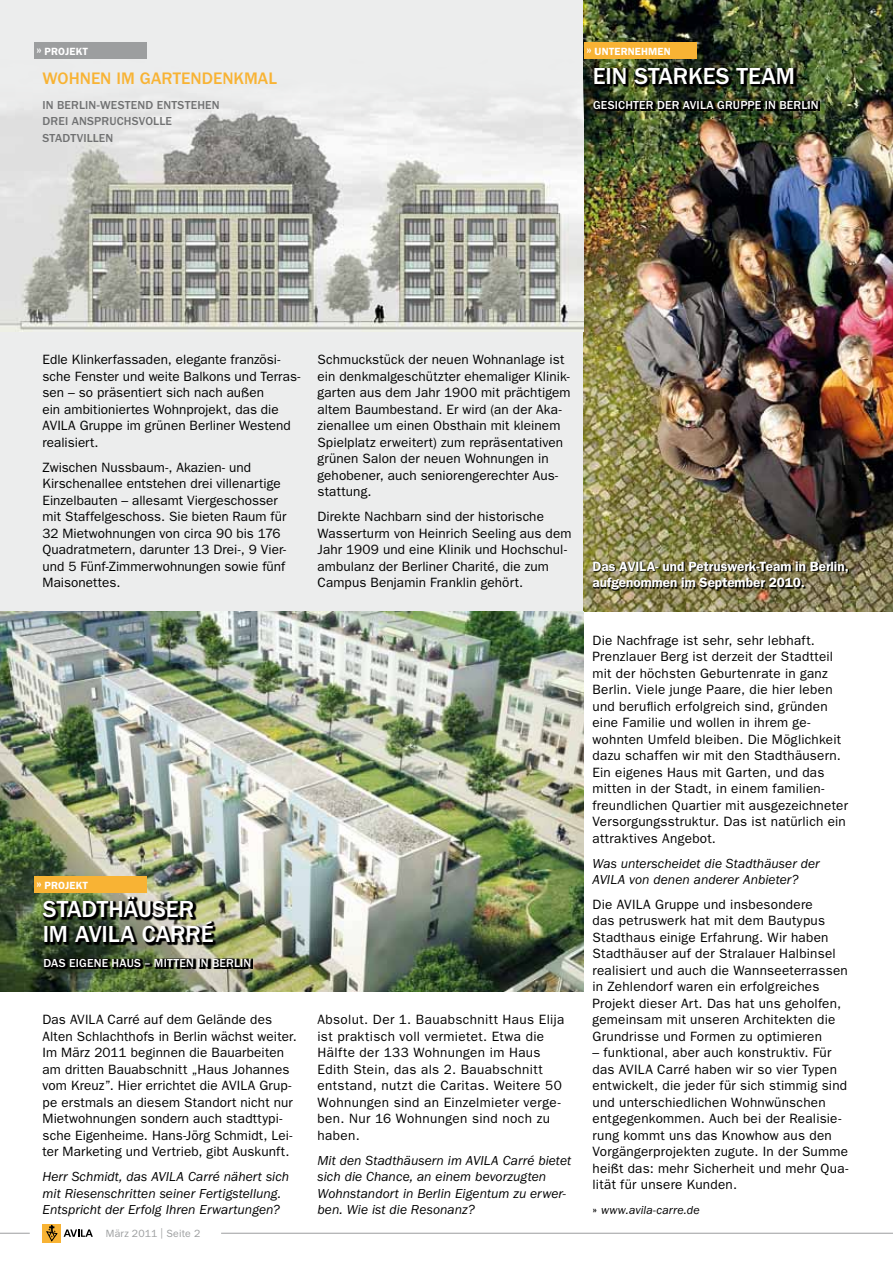
<style>
.page{position:relative;width:893px;height:1263px;background:#fff}
.page>*{position:absolute;margin:0;border:0;box-sizing:border-box;transform-origin:0 0}
.t1{font:500 24px/24.8px "ITC Franklin Gothic Std";color:#fff;text-align:right}
.t2{font:500 17.25px "ITC Franklin Gothic Std";color:#f8b334}
.t3{font:13.5px/16.5px "ITC Franklin Gothic Std";letter-spacing:.015em;color:#000}
.t4{font:italic 13.5px/16.5px "ITC Franklin Gothic Std";letter-spacing:.005em;color:#000}
.t5{font:600 13.5px/16.5px "ITC Franklin Gothic Std";color:#fff}
.t6{font:500 12px "ITC Franklin Gothic Std";letter-spacing:.015em;color:#fff}
.t7{font:500 12px "ITC Franklin Gothic Std";letter-spacing:.015em;color:#707172}
.t8{font:italic 12px "ITC Franklin Gothic Std";letter-spacing:.01em;color:#000}
.t9{font:600 10.5px "ITC Franklin Gothic Std";letter-spacing:.015em;color:#fff}
.t10{font:10.5px "ITC Franklin Gothic Std";letter-spacing:.015em;color:#9c9e9f}
.s1{font-size:15px}
.s2{font-weight:600;font-style:normal}
</style>
<div class="page">
<div style="left:0;top:0;width:584px;height:612px;background:#eceded"></div>
<img style="left:584px;top:0;width:309px;height:612px">
<img style="left:0;top:612px;width:584px;height:379px">
<img style="left:41px;top:895px;width:212px;height:73px">
<img style="left:592px;top:66px;width:228px;height:45px">
<div style="left:34px;top:876px;width:112px;height:16px;background:#f8b334"></div>
<div style="left:584px;top:43px;width:112px;height:16px;background:#f8b334"></div>
<img style="left:593px;top:561px;width:256px;height:30px">
<div style="left:43px;top:1224px;width:18px;height:18px;background:#f8b334"></div>
<svg style="left:47px;top:1225px;width:10px;height:16px"></svg>
<svg style="left:64px;top:1229px;width:29px;height:8px"></svg>
<hr style="left:0;top:1233px;width:30px;height:1px;background:#9c9e9f">
<hr style="left:221px;top:1233px;width:672px;height:1px;background:#9c9e9f">
<img style="left:0;top:0;width:584px;height:331px">
<div style="left:34px;top:43px;width:112px;height:16px;background:#9c9e9f"></div>
<p class="t9" style="left:36px;top:45px;width:54px"><span class="s1">»</span> PROJEKT</p>
<p class="t2" style="left:43px;top:68px;width:120px">WOHNEN IM GARTE</p>
<p class="t2" style="left:190px;top:68px;width:66px">NDENKMAL</p>
<p class="t7" style="left:43px;top:98px;width:29px">IN BERLI</p>
<p class="t7" style="left:89px;top:98px;width:30px">N-WESTE</p>
<p class="t7" style="left:138px;top:98px;width:42px">ND ENTSTEHE</p>
<p class="t7" style="left:212px;top:98px;width:9px">N</p>
<p class="t7" style="left:43px;top:114px;width:8px">DREI</p>
<p class="t7" style="left:72px;top:114px;width:24px">ANSPR</p>
<p class="t7" style="left:109px;top:114px;width:16px">UCHSV</p>
<p class="t7" style="left:145px;top:114px;width:15px">OLLE</p>
<p class="t7" style="left:43px;top:131px;width:15px">STADTVILLE</p>
<p class="t7" style="left:106px;top:131px;width:9px">N</p>
<p class="t9" style="left:586px;top:45px;width:86px"><span class="s1">»</span> UNTERNEHMEN</p>
<h1 class="t1" style="left:593px;top:64px;width:56px">EIN STAR</h1>
<h1 class="t1" style="left:688px;top:64px;width:76px">KES TEAM</h1>
<p class="t6" style="left:593px;top:98px;width:16px">GESICHTER</p>
<p class="t6" style="left:657px;top:98px;width:8px">DER</p>
<p class="t6" style="left:683px;top:98px;width:65px">AVILA GRUPPE</p>
<p class="t6" style="left:765px;top:98px;width:29px">IN BERLI</p>
<p class="t6" style="left:811px;top:98px;width:9px">N</p>
<p class="t3" style="left:43px;top:352px;width:259px">Edle Klinkerfassaden, elegante französi&shy;sche Fenster und weite Balkons und Terras&shy;sen – so präsentiert sich nach außen<br>ein ambitioniertes Wohnprojekt, das die AVILA Gruppe im grünen Berliner Westend realisiert.</p>
<p class="t3" style="left:43px;top:459px;width:245px">Zwischen Nussbaum-, Akazien- und Kirschenallee entstehen drei villenartige Einzelbauten – allesamt Viergeschosser mit Staffelgeschoss. Sie bieten Raum für 32 Mietwohnungen von circa 90 bis 176<br>Quadratmetern, darunter 13 Drei-, 9 Vier&shy;und 5 Fünf-Zimmerwohnungen sowie fünf Maisonettes.</p>
<p class="t3" style="left:317px;top:351px;width:255px">Schmuckstück der neuen Wohnanlage ist ein denkmalgeschützter ehemaliger Klinik&shy;garten aus dem Jahr 1900 mit prächtigem altem Baumbestand. Er wird (an der Aka&shy;zienallee um einen Obsthain mit kleinem Spielplatz erweitert) zum repräsentativen grünen Salon der neuen Wohnungen in gehobener, auch seniorengerechter Aus&shy;stattung.</p>
<p class="t3" style="left:317px;top:508px;width:256px">Direkte Nachbarn sind der historische Wasserturm von Heinrich Seeling aus dem Jahr 1909 und eine Klinik und Hochschul&shy;ambulanz der Berliner Charité, die zum Campus Benjamin Franklin gehört.</p>
<p class="t9" style="left:36px;top:879px;width:54px"><span class="s1">»</span> PROJEKT</p>
<h1 class="t1" style="left:43px;top:897px;width:129px">ÄUSER<br>IM AVILA CARR</h1>
<h1 class="t1" style="left:43px;top:897px;width:28px">STADTH</h1>
<h1 class="t1" style="left:201px;top:922px;width:14px">É</h1>
<p class="t6" style="left:43px;top:956px;width:33px">DAS EIGE</p>
<p class="t6" style="left:94px;top:956px;width:68px">NE HAUS – MITTE</p>
<p class="t6" style="left:186px;top:956px;width:40px">N IN BERLI</p>
<p class="t6" style="left:244px;top:956px;width:9px">N</p>
<p class="t3" style="left:43px;top:1012px;width:256px">Das AVILA Carré auf dem Gelände des Alten Schlachthofs in Berlin wächst weiter.<br>Im März 2011 beginnen die Bauarbeiten am dritten Bauabschnitt „Haus Johannes vom Kreuz”. Hier errichtet die AVILA Grup&shy;pe erstmals an diesem Standort nicht nur Mietwohnungen sondern auch stadttypi&shy;sche Eigenheime. Hans-Jörg Schmidt, Lei&shy;ter Marketing und Vertrieb, gibt Auskunft.</p>
<p class="t4" style="left:43px;top:1168px;width:248px">Herr Schmidt, das AVILA Carré nähert sich mit Riesenschritten seiner Fertigstellung.<br>Entspricht der Erfolg Ihren Erwartungen?</p>
<p class="t10" style="left:106px;top:1227px;width:96px">März 2011 | Seite 2</p>
<p class="t3" style="left:317px;top:1012px;width:248px">Absolut. Der 1. Bauabschnitt Haus Elija ist praktisch voll vermietet. Etwa die Hälfte der 133 Wohnungen im Haus Edith Stein, das als 2. Bauabschnitt entstand, nutzt die Caritas. Weitere 50<br>Wohnungen sind an Einzelmieter verge&shy;ben. Nur 16 Wohnungen sind noch zu haben.</p>
<p class="t4" style="left:317px;top:1152px;width:255px">Mit den Stadthäusern im AVILA Carré bietet sich die Chance, an einem bevorzugten Wohnstandort in Berlin Eigentum zu erwer&shy;ben. Wie ist die Resonanz?</p>
<p class="t5" style="left:592px;top:558px;width:258px">Das AVILA- und Petruswerk-Team in Berlin, aufgenommen im September 2010.</p>
<p class="t3" style="left:592px;top:632px;width:257px">Die Nachfrage ist sehr, sehr lebhaft.<br>Prenzlauer Berg ist derzeit der Stadtteil mit der höchsten Geburtenrate in ganz Berlin. Viele junge Paare, die hier leben und beruflich erfolgreich sind, gründen eine Familie und wollen in ihrem ge&shy;wohnten Umfeld bleiben. Die Möglichkeit dazu schaffen wir mit den Stadthäusern.<br>Ein eigenes Haus mit Garten, und das mitten in der Stadt, in einem familien&shy;freundlichen Quartier mit ausgezeichneter Versorgungsstruktur. Das ist natürlich ein attraktives Angebot.</p>
<p class="t4" style="left:592px;top:855px;width:229px">Was unterscheidet die Stadthäuser der<br>AVILA von denen anderer Anbieter?</p>
<p class="t3" style="left:592px;top:896px;width:257px">Die AVILA Gruppe und insbesondere<br>das petruswerk hat mit dem Bautypus Stadthaus einige Erfahrung. Wir haben Stadthäuser auf der Stralauer Halbinsel realisiert und auch die Wannseeterrassen in Zehlendorf waren ein erfolgreiches Projekt dieser Art. Das hat uns geholfen, gemeinsam mit unseren Architekten die Grundrisse und Formen zu optimieren</p>
<p class="t3" style="left:592px;top:1044px;width:257px">– funktional, aber auch konstruktiv. Für das AVILA Carré haben wir so vier Typen entwickelt, die jeder für sich stimmig sind und unterschiedlichen Wohnwünschen entgegenkommen. Auch bei der Realisie&shy;rung kommt uns das Knowhow aus den Vorgängerprojekten zugute. In der Summe heißt das: mehr Sicherheit und mehr Qua&shy;lität für unsere Kunden.</p>
<p class="t8" style="left:592px;top:1203px;width:109px"><span class="s2">»</span> www.avila-carre.de</p>
</div>
